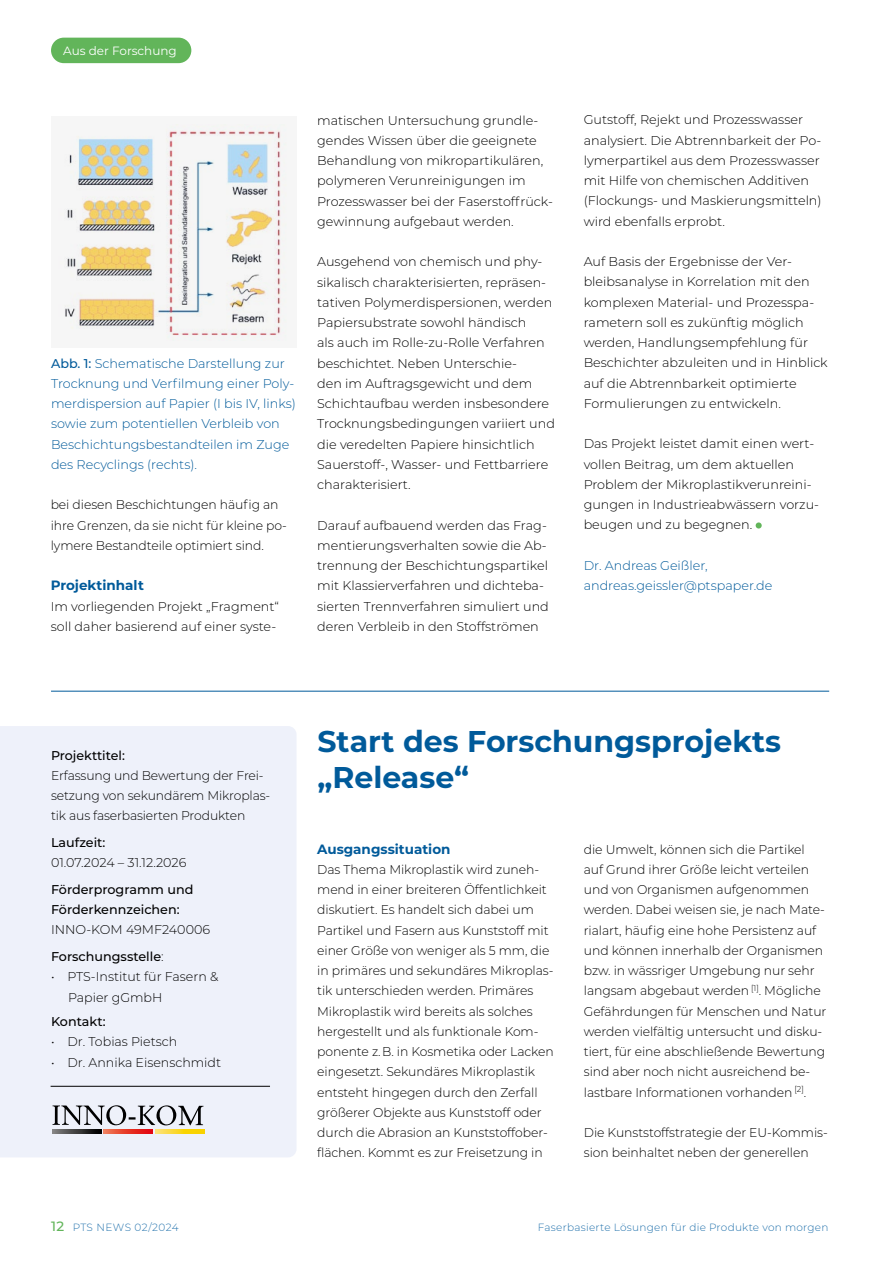
<style>
.page{position:relative;width:893px;height:1263px;background:#fff}
.page>*{position:absolute;margin:0;border:0;box-sizing:border-box;transform-origin:0 0}
.Headline{font:700 30px/36px "Montserrat";color:#005a9a}
.t1{font:700 13.5px "Montserrat";color:#005a9a}
.t2{font:300 12.75px/20.2px "Montserrat";letter-spacing:-.005em;color:#000}
.t3{font:300 12.75px/20.2px "Montserrat";color:#005a9a}
.t4{font:500 12.75px/20.2px "Montserrat";color:#000}
.t5{font:12px "Montserrat";color:#fff}
.t6{font:300 10.5px "Montserrat";letter-spacing:.025em;color:#2473ad}
.s1{font-weight:500}
.s2{font-weight:300}
.s3{font-weight:500;font-size:13.5px;color:#62b55a}
</style>
<div class="page">
<svg style="left:756px;top:522px;width:6px;height:6px"></svg>
<div style="left:51px;top:38px;width:140px;height:25px;background:#62b55a;border-radius:13px"></div>
<hr style="left:51px;top:691px;width:778px;height:1px;background:#005a9a">
<div style="left:51px;top:116px;width:246px;height:231px;background:#f6f6f6"></div>
<img style="left:65px;top:130px;width:216px;height:206px">
<div style="left:0;top:726px;width:296px;height:431px;background:#eef1fa"></div>
<hr style="left:51px;top:1086px;width:219px;height:1px;background:#000">
<svg style="left:52px;top:1129px;width:49px;height:5px"></svg>
<svg style="left:104px;top:1129px;width:49px;height:5px"></svg>
<svg style="left:155px;top:1129px;width:49px;height:5px"></svg>
<svg style="left:52px;top:1105px;width:151px;height:20px;background:#adb0b6"></svg>
<p class="t5" style="left:63px;top:42px;width:115px">Aus der Forschung</p>
<p class="t3" style="left:51px;top:352px;width:247px"><span class="s1">Abb. 1:</span> Schematische Darstellung zur Trocknung und Verfilmung einer Poly&shy;merdispersion auf Papier (I bis IV, links) sowie zum potentiellen Verbleib von Beschichtungsbestandteilen im Zuge des Recyclings (rechts).</p>
<p class="t2" style="left:51px;top:494px;width:238px">bei diesen Beschichtungen häufig an ihre Grenzen, da sie nicht für kleine po&shy;lymere Bestandteile optimiert sind.</p>
<p class="t1" style="left:51px;top:576px;width:95px">Projektinhalt</p>
<p class="t2" style="left:51px;top:595px;width:230px">Im vorliegenden Projekt „Fragment“ soll daher basierend auf einer syste-</p>
<p class="t2" style="left:317px;top:109px;width:237px">matischen Untersuchung grundle&shy;gendes Wissen über die geeignete Behandlung von mikropartikulären, polymeren Verunreinigungen im Prozesswasser bei der Faserstoffrück&shy;gewinnung aufgebaut werden.</p>
<p class="t2" style="left:317px;top:251px;width:239px">Ausgehend von chemisch und phy&shy;sikalisch charakterisierten, repräsen&shy;tativen Polymerdispersionen, werden Papiersubstrate sowohl händisch<br>als auch im Rolle-zu-Rolle Verfahren beschichtet. Neben Unterschie-<br>den im Auftragsgewicht und dem Schichtaufbau werden insbesondere Trocknungsbedingungen variiert und die veredelten Papiere hinsichtlich Sauerstoff-, Wasser- und Fettbarriere charakterisiert.</p>
<p class="t2" style="left:317px;top:514px;width:233px">Darauf aufbauend werden das Frag&shy;mentierungsverhalten sowie die Ab&shy;trennung der Beschichtungspartikel mit Klassierverfahren und dichteba&shy;sierten Trennverfahren simuliert und deren Verbleib in den Stoffströmen</p>
<p class="t2" style="left:584px;top:109px;width:239px">Gutstoff, Rejekt und Prozesswasser analysiert. Die Abtrennbarkeit der Po&shy;lymerpartikel aus dem Prozesswasser mit Hilfe von chemischen Additiven (Flockungs- und Maskierungsmitteln) wird ebenfalls erprobt.</p>
<p class="t2" style="left:584px;top:251px;width:246px">Auf Basis der Ergebnisse der Ver&shy;bleibsanalyse in Korrelation mit den komplexen Material- und Prozesspa&shy;rametern soll es zukünftig möglich werden, Handlungsempfehlung für Beschichter abzuleiten und in Hinblick auf die Abtrennbarkeit optimierte Formulierungen zu entwickeln.</p>
<p class="t2" style="left:584px;top:433px;width:237px">Das Projekt leistet damit einen wert&shy;vollen Beitrag, um dem aktuellen Problem der Mikroplastikverunreini&shy;gungen in Industrieabwässern vorzu&shy;beugen und zu begegnen.</p>
<p class="t3" style="left:584px;top:555px;width:190px">Dr. Andreas Geißler, andreas.geissler@ptspaper.de</p>
<p class="t2" style="left:51px;top:745px;width:221px"><span class="s1">Projekttitel:<br></span>Erfassung und Bewertung der Frei&shy;setzung von sekundärem Mikroplas&shy;tik aus faserbasierten Produkten</p>
<p class="t2" style="left:51px;top:832px;width:137px"><span class="s1">Laufzeit:<br></span>01.07.2024 – 31.12.2026</p>
<p class="t4" style="left:51px;top:879px;width:161px">Förderprogramm und<br>Förderkennzeichen:<br><span class="s2">INNO-KOM 49MF240006</span></p>
<p class="t4" style="left:51px;top:946px;width:114px">Forschungsstelle<span class="s2">:</span></p>
<p class="t2" style="left:68px;top:966px;width:152px;text-indent:-17px">• PTS-Institut für Fasern &amp;<br>Papier gGmbH</p>
<p class="t4" style="left:51px;top:1011px;width:56px">Kontakt:</p>
<p class="t2" style="left:51px;top:1031px;width:128px">• Dr. Tobias Pietsch</p>
<p class="t2" style="left:51px;top:1051px;width:172px">• Dr. Annika Eisenschmidt</p>
<p class="Headline" style="left:317px;top:722px;width:465px">Start des Forschungsprojekts „Release“</p>
<p class="t1" style="left:317px;top:839px;width:135px">Ausgangssituation</p>
<p class="t2" style="left:317px;top:859px;width:238px">Das Thema Mikroplastik wird zuneh&shy;mend in einer breiteren Öffentlichkeit diskutiert. Es handelt sich dabei um Partikel und Fasern aus Kunststoff mit einer Größe von weniger als 5 mm, die in primäres und sekundäres Mikroplas&shy;tik unterschieden werden. Primäres Mikroplastik wird bereits als solches hergestellt und als funktionale Kom&shy;ponente z. B. in Kosmetika oder Lacken eingesetzt. Sekundäres Mikroplastik entsteht hingegen durch den Zerfall größerer Objekte aus Kunststoff oder durch die Abrasion an Kunststoffober&shy;flächen. Kommt es zur Freisetzung in</p>
<p class="t2" style="left:584px;top:838px;width:244px">die Umwelt, können sich die Partikel auf Grund ihrer Größe leicht verteilen und von Organismen aufgenommen werden. Dabei weisen sie, je nach Mate&shy;rialart, häufig eine hohe Persistenz auf und können innerhalb der Organismen bzw. in wässriger Umgebung nur sehr langsam abgebaut werden <sup>[1]</sup>. Mögliche Gefährdungen für Menschen und Natur werden vielfältig untersucht und disku&shy;tiert, für eine abschließende Bewertung sind aber noch nicht ausreichend be&shy;lastbare Informationen vorhanden <sup>[2]</sup>.</p>
<p class="t2" style="left:584px;top:1122px;width:245px">Die Kunststoffstrategie der EU-Kommis&shy;sion beinhaltet neben der generellen</p>
<p class="t6" style="left:51px;top:1220px;width:129px"><span class="s3">12</span> PTS NEWS 02/2024</p>
<p class="t6" style="left:538px;top:1219px;width:292px">Faserbasierte Lösungen für die Produkte von morgen</p>
</div>
